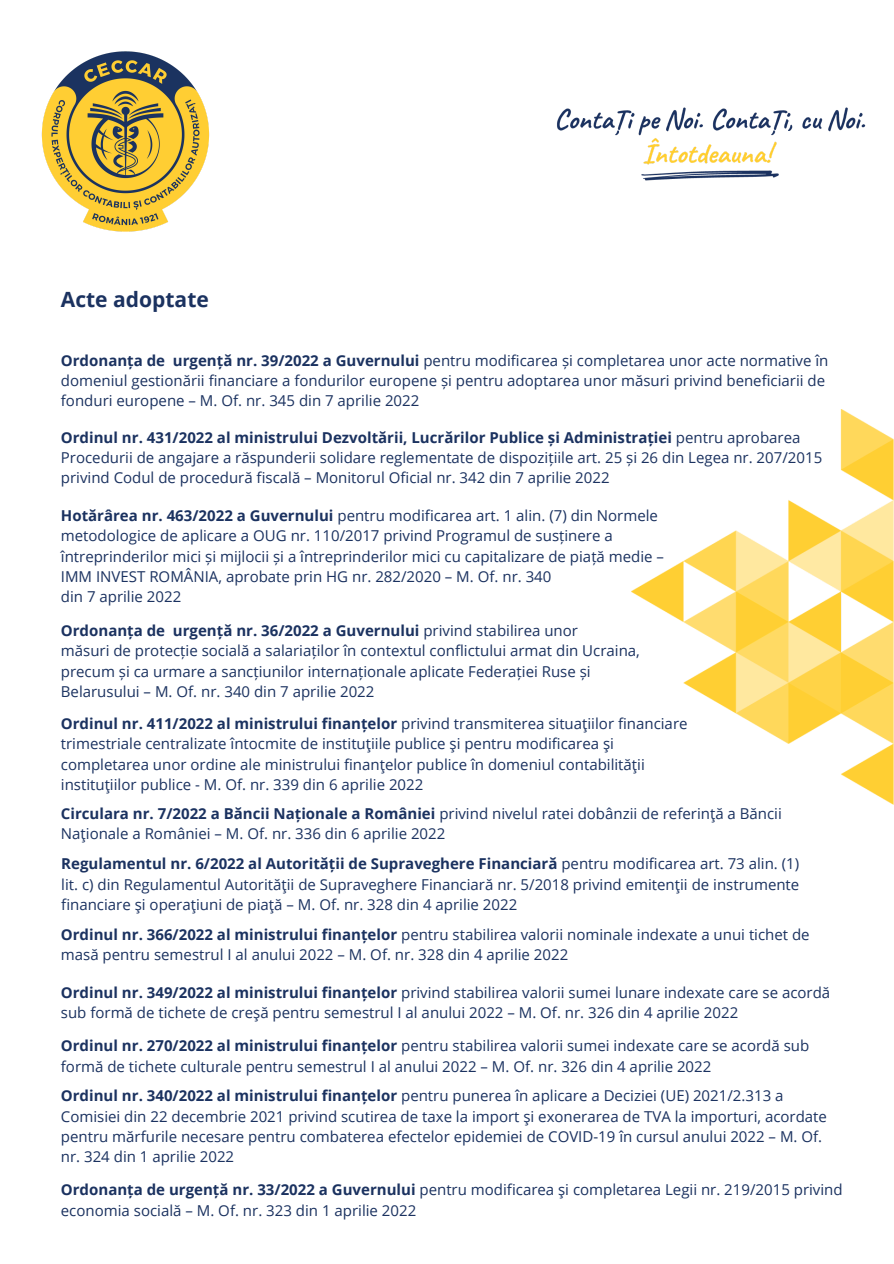
<style>
.page{position:relative;width:894px;height:1264px;background:#fff}
.page>*{position:absolute;margin:0;border:0;box-sizing:border-box;transform-origin:0 0}
.t1{font:700 21px "Open Sans";color:#1b3260}
.t2{font:15px/20.2px "Open Sans";color:#1b3260}
.t3{font:700 15px "Open Sans";color:#1b3260}
.s1{font-weight:700}
.s2{font-weight:400}
</style>
<div class="page">
<img style="left:41px;top:52px;width:168px;height:180px">
<img style="left:557px;top:107px;width:309px;height:74px">
<img style="left:631px;top:409px;width:262px;height:395px">
<p class="t1" style="left:61px;top:284px;width:149px">Acte adoptate</p>
<p class="t2" style="left:61px;top:349px;width:768px"><span class="s1">Ordonanța de urgență nr. 39/2022 a Guvernului</span> pentru modificarea și completarea unor acte normative în domeniul gestionării financiare a fondurilor europene și pentru adoptarea unor măsuri privind beneficiarii de fonduri europene – M. Of. nr. 345 din 7 aprilie 2022</p>
<p class="t2" style="left:61px;top:427px;width:762px"><span class="s1">Ordinul nr. 431/2022 al ministrului Dezvoltării, Lucrărilor Publice și Administrației</span> pentru aprobarea<br>Procedurii de angajare a răspunderii solidare reglementate de dispozițiile art. 25 și 26 din Legea nr. 207/2015 privind Codul de procedură fiscală – Monitorul Oficial nr. 342 din 7 aprilie 2022</p>
<p class="t2" style="left:61px;top:505px;width:604px"><span class="s1">Hotărârea nr. 463/2022 a Guvernului</span> pentru modificarea art. 1 alin. (7) din Normele metodologice de aplicare a OUG nr. 110/2017 privind Programul de susținere a întreprinderilor mici și mijlocii și a întreprinderilor mici cu capitalizare de piață medie – IMM INVEST ROMÂNIA, aprobate prin HG nr. 282/2020 – M. Of. nr. 340</p>
<p class="t2" style="left:61px;top:586px;width:122px">din 7 aprilie 2022</p>
<p class="t3" style="left:61px;top:620px;width:518px">Ordonanța de urgență nr. 36/2022 a Guvernului <span class="s2">privind stabilirea unor</span></p>
<p class="t2" style="left:61px;top:640px;width:580px">măsuri de protecție socială a salariaților în contextul conflictului armat din Ucraina, precum și ca urmare a sancțiunilor internaționale aplicate Federației Ruse și<br>Belarusului – M. Of. nr. 340 din 7 aprilie 2022</p>
<p class="t2" style="left:61px;top:713px;width:628px"><span class="s1">Ordinul nr. 411/2022 al ministrului finanțelor</span> privind transmiterea situaţiilor financiare trimestriale centralizate întocmite de instituţiile publice şi pentru modificarea şi completarea unor ordine ale ministrului finanţelor publice în domeniul contabilităţii instituţiilor publice - M. Of. nr. 339 din 6 aprilie 2022</p>
<p class="t2" style="left:61px;top:802px;width:722px"><span class="s1">Circulara nr. 7/2022 a Băncii Naționale a României</span> privind nivelul ratei dobânzii de referinţă a Băncii<br>Naţionale a României – M. Of. nr. 336 din 6 aprilie 2022</p>
<p class="t3" style="left:61px;top:853px;width:739px">Regulamentul nr. 6/2022 al Autorității de Supraveghere Financiară <span class="s2">pentru modificarea art. 73 alin. (1)</span></p>
<p class="t2" style="left:61px;top:873px;width:739px">lit. c) din Regulamentul Autorităţii de Supraveghere Financiară nr. 5/2018 privind emitenţii de instrumente financiare şi operaţiuni de piaţă – M. Of. nr. 328 din 4 aprilie 2022</p>
<p class="t2" style="left:61px;top:923px;width:750px"><span class="s1">Ordinul nr. 366/2022 al ministrului finanțelor</span> pentru stabilirea valorii nominale indexate a unui tichet de masă pentru semestrul I al anului 2022 – M. Of. nr. 328 din 4 aprilie 2022</p>
<p class="t2" style="left:61px;top:981px;width:770px"><span class="s1">Ordinul nr. 349/2022 al ministrului finanțelor</span> privind stabilirea valorii sumei lunare indexate care se acordă sub formă de tichete de creşă pentru semestrul I al anului 2022 – M. Of. nr. 326 din 4 aprilie 2022</p>
<p class="t2" style="left:61px;top:1035px;width:749px"><span class="s1">Ordinul nr. 270/2022 al ministrului finanțelor</span> pentru stabilirea valorii sumei indexate care se acordă sub formă de tichete culturale pentru semestrul I al anului 2022 – M. Of. nr. 326 din 4 aprilie 2022</p>
<p class="t2" style="left:61px;top:1085px;width:767px"><span class="s1">Ordinul nr. 340/2022 al ministrului finanțelor</span> pentru punerea în aplicare a Deciziei (UE) 2021/2.313 a Comisiei din 22 decembrie 2021 privind scutirea de taxe la import şi exonerarea de TVA la importuri, acordate pentru mărfurile necesare pentru combaterea efectelor epidemiei de COVID-19 în cursul anului 2022 – M. Of. nr. 324 din 1 aprilie 2022</p>
<p class="t2" style="left:61px;top:1179px;width:783px"><span class="s1">Ordonanța de urgență nr. 33/2022 a Guvernului</span> pentru modificarea şi completarea Legii nr. 219/2015 privind economia socială – M. Of. nr. 323 din 1 aprilie 2022</p>
</div>
